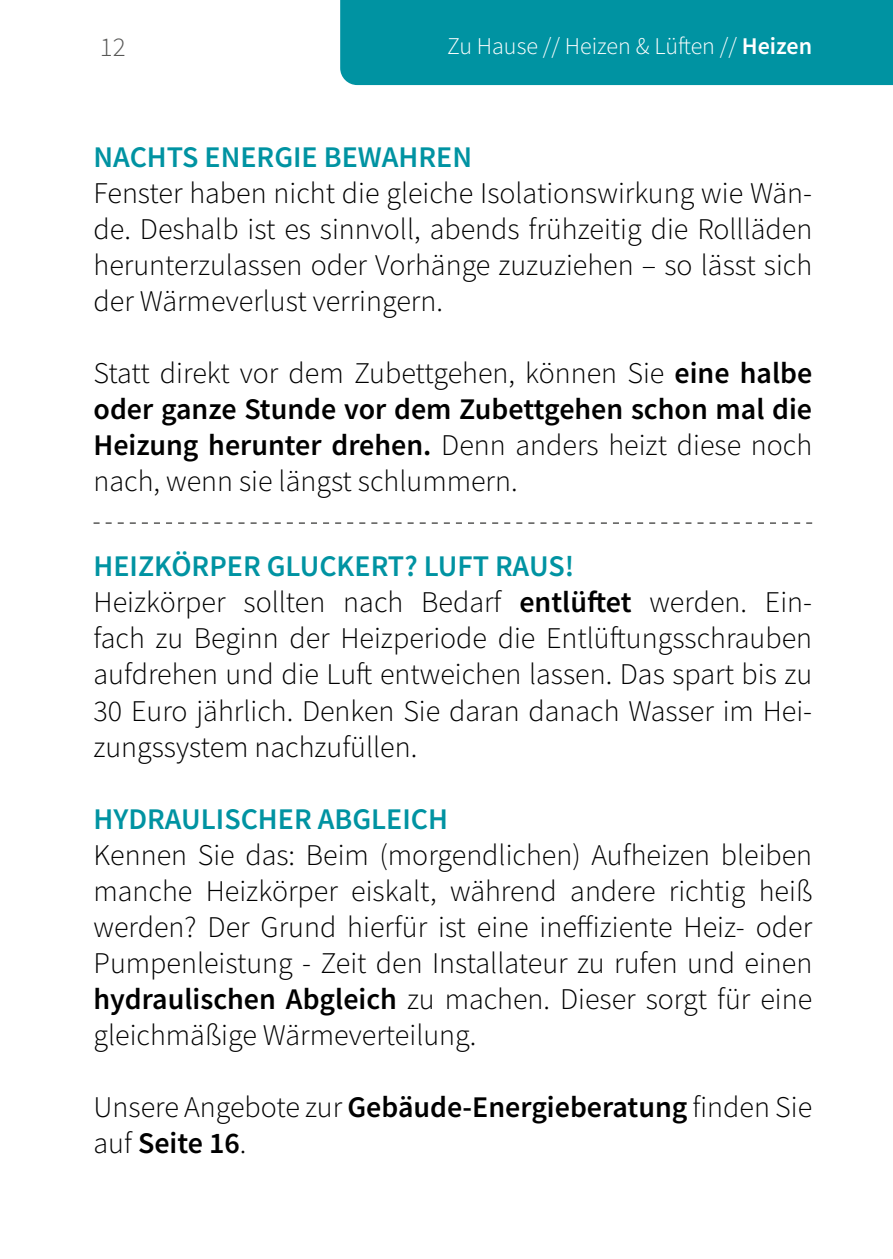
<style>
.page{position:relative;width:893px;height:1259px;background:#fff}
.page>*{position:absolute;margin:0;border:0;box-sizing:border-box;transform-origin:0 0}
.t1{font:300 30px/36px "Source Sans Pro";color:#000;text-align:justify}
.t2{font:600 30px "Source Sans Pro";color:#0093a2}
.t3{font:300 27px "Source Sans Pro";color:#575756}
.t4{font:300 24px "Source Sans Pro";color:#fff}
.s1{font-weight:600}
.s2{font-weight:600;color:#0093a2}
</style>
<div class="page">
<div style="left:340px;top:0;width:553px;height:85px;background:#0093a2"></div>
<svg style="left:94px;top:522px;width:718px;height:2px"></svg>
<p class="t3" style="left:100px;top:31px;width:27px">12</p>
<p class="t4" style="left:447px;top:31px;width:367px">Zu Hause // Heizen &amp; Lüften // <span class="s1">Heizen</span></p>
<p class="t2" style="left:94px;top:137px;width:380px">NACHTS ENERGIE BEWAHREN</p>
<p class="t1" style="left:94px;top:175px;width:720px">Fenster haben nicht die gleiche Isolationswirkung wie Wän&shy;de. Deshalb ist es sinnvoll, abends frühzeitig die Rollläden herunterzulassen oder Vorhänge zuzuziehen – so lässt sich der Wärmeverlust verringern.</p>
<p class="t1" style="left:94px;top:355px;width:720px">Statt direkt vor dem Zubettgehen, können Sie <span class="s1">eine halbe oder ganze Stunde vor dem Zubettgehen schon mal die Heizung herunter drehen.</span> Denn anders heizt diese noch nach, wenn sie längst schlummern.</p>
<p class="t1" style="left:94px;top:548px;width:720px;text-align:left"><span class="s2">HEIZKÖRPER GLUCKERT? LUFT RAUS!<br></span>Heizkörper sollten nach Bedarf <span class="s1">entlüftet</span> werden. Ein&shy;fach zu Beginn der Heizperiode die Entlüftungsschrauben aufdrehen und die Luft entweichen lassen. Das spart bis zu 30 Euro jährlich. Denken Sie daran danach Wasser im Hei&shy;zungssystem nachzufüllen.</p>
<p class="t2" style="left:94px;top:799px;width:356px">HYDRAULISCHER ABGLEICH</p>
<p class="t1" style="left:94px;top:836px;width:720px">Kennen Sie das: Beim (morgendlichen) Aufheizen bleiben manche Heizkörper eiskalt, während andere richtig heiß werden? Der Grund hierfür ist eine ineffiziente Heiz- oder Pumpenleistung - Zeit den Installateur zu rufen und einen <span class="s1">hydraulischen Abgleich</span> zu machen. Dieser sorgt für eine gleichmäßige Wärmeverteilung.</p>
<p class="t1" style="left:94px;top:1088px;width:720px">Unsere Angebote zur <span class="s1">Gebäude-Energieberatung</span> finden Sie auf <span class="s1">Seite 16</span>.</p>
</div>
